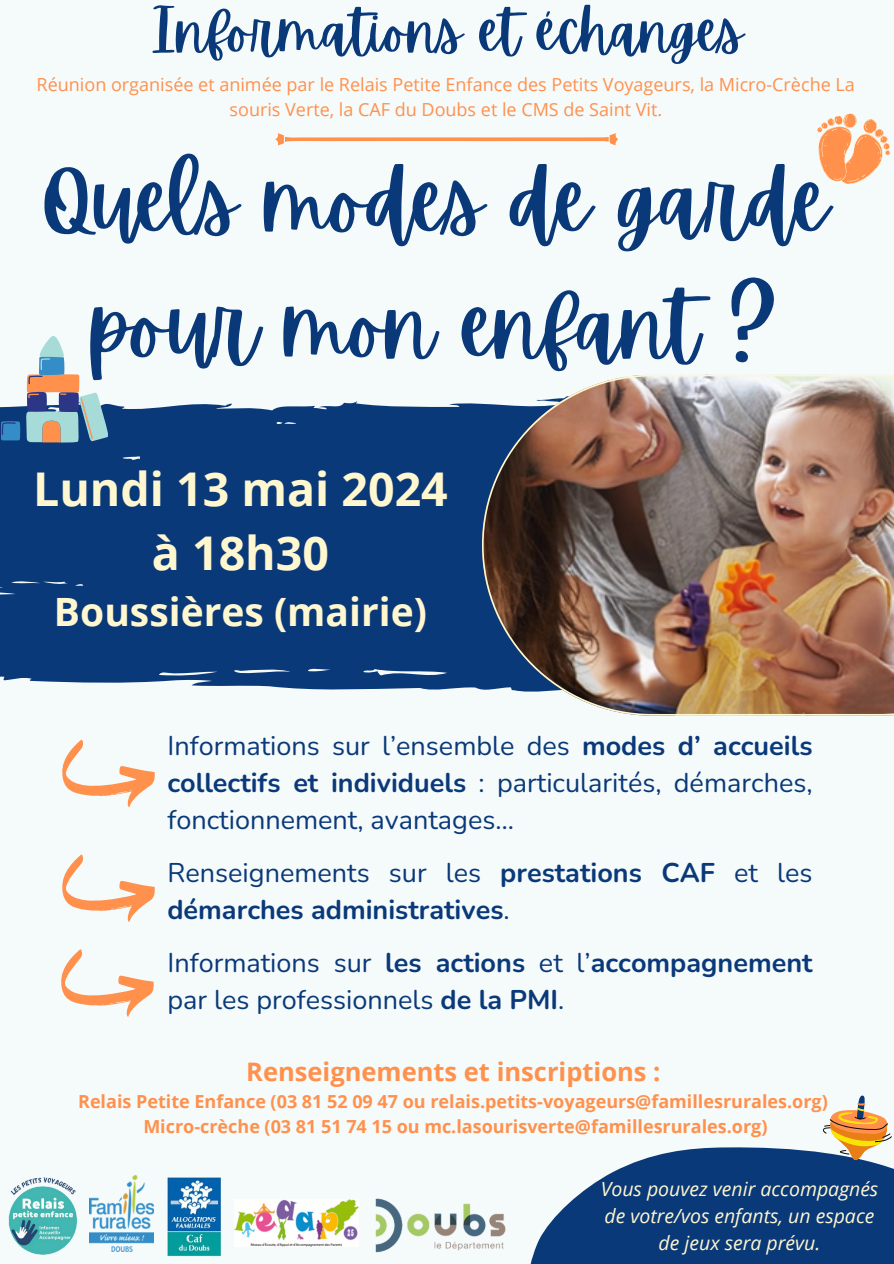
<style>
.page{position:relative;width:894px;height:1264px;background:#fff}
.page>*{position:absolute;margin:0;border:0;box-sizing:border-box;transform-origin:0 0}
.t1{font:89.4px/124.8px "Apricots";color:#0a3979;text-align:center}
.t2{font:57.45px "Apricots";color:#0a3979}
.t3{font:700 46.5px/64.2px "Open Sans";color:#fff7cf;text-align:center}
.t4{font:700 39px "Open Sans";color:#fff7cf}
.t5{font:27px/37px "Nunito";color:#0a3979;text-align:justify}
.t6{font:700 27px/37px "Nunito";color:#0a3979}
.t7{font:700 25.5px "Open Sans";color:#ff914d}
.t8{font:italic 19.5px/27px "Open Sans";color:#fff7cf;text-align:center}
.t9{font:700 18px/24.8px "Open Sans";color:#ff914d;text-align:center}
.t10{font:18px/24.8px "Open Sans";color:#ff914d;text-align:center}
.s1{font-weight:700}
.s2{font-weight:400}
</style>
<div class="page">
<div style="left:0;top:0;width:893px;height:1263px;background:#f5fafa"></div>
<svg style="left:275px;top:133px;width:343px;height:12px"></svg>
<svg style="left:62px;top:739px;width:93px;height:68px"></svg>
<img style="left:8px;top:1177px;width:69px;height:78px">
<img style="left:89px;top:1175px;width:64px;height:76px">
<div style="left:0;top:401px;width:482px;height:289px;background:#0a3979"></div>
<img style="left:482px;top:375px;width:411px;height:340px">
<svg style="left:531px;top:1147px;width:362px;height:116px;background:#2b548b"></svg>
<img style="left:375px;top:1198px;width:131px;height:55px">
<img style="left:167px;top:1177px;width:54px;height:79px">
<svg style="left:62px;top:854px;width:93px;height:68px"></svg>
<svg style="left:61px;top:949px;width:93px;height:67px"></svg>
<svg style="left:1px;top:336px;width:107px;height:106px"></svg>
<svg style="left:817px;top:113px;width:73px;height:71px"></svg>
<svg style="left:819px;top:1095px;width:74px;height:69px"></svg>
<img style="left:235px;top:1199px;width:124px;height:47px">
<p class="t2" style="left:153px;top:-2px;width:591px">Informations et échanges</p>
<p class="t10" style="left:37px;top:72px;width:819px">Réunion organisée et animée par le Relais Petite Enfance des Petits Voyageurs, la Micro-Crèche La souris Verte, la CAF du Doubs et le CMS de Saint Vit.</p>
<p class="t1" style="left:40px;top:140px;width:790px">Quels modes de garde pour mon enfant ?</p>
<h4 class="t3" style="left:33px;top:455px;width:416px">Lundi 13 mai 2024 à 18h30</h4>
<h4 class="t4" style="left:54px;top:584px;width:374px">Boussières (mairie)</h4>
<p class="t5" style="left:167px;top:727px;width:646px">Informations sur l’ensemble des <span class="s1">modes d’ accueils collectifs et individuels</span> : particularités, démarches, fonctionnement, avantages…</p>
<h3 class="t6" style="left:167px;top:854px;width:646px"><span class="s2">Renseignements sur les</span> prestations CAF <span class="s2">et les </span>démarches administratives<span class="s2">.</span></h3>
<h4 class="t5" style="left:167px;top:944px;width:646px">Informations sur <span class="s1">les actions</span> et l’<span class="s1">accompagnement </span>par les professionnels <span class="s1">de la PMI</span>.</h4>
<p class="t7" style="left:246px;top:1053px;width:416px">Renseignements et inscriptions :</p>
<p class="t9" style="left:78px;top:1088px;width:751px">Relais Petite Enfance (03 81 52 09 47 ou relais.petits-voyageurs@famillesrurales.org)<br>Micro-crèche (03 81 51 74 15 ou mc.lasourisverte@famillesrurales.org)</p>
<h4 class="t8" style="left:600px;top:1174px;width:279px">Vous pouvez venir accompagnés de votre/vos enfants, un espace de jeux sera prévu.</h4>
</div>
